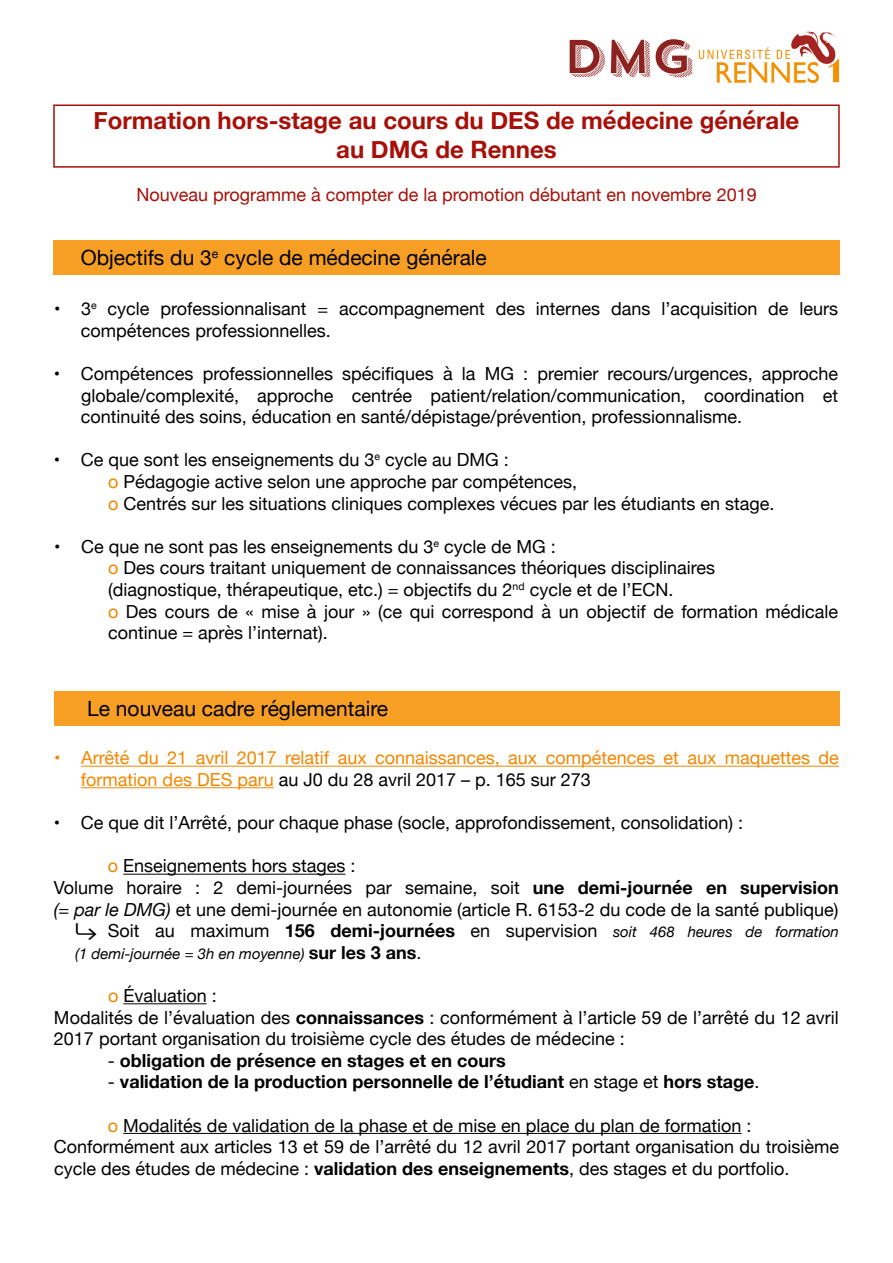
<style>
.page{position:relative;width:893px;height:1263px;background:#fff}
.page>*{position:absolute;margin:0;border:0;box-sizing:border-box;transform-origin:0 0}
.t1{font:700 24px/28.8px "Helvetica Neue";color:#a71008;text-align:center}
.t2{font:21px "Helvetica Neue";color:#000}
.t3{font:18px/21.6px "Helvetica Neue";color:#000}
.t4{font:18px/21.6px "Helvetica Neue";color:#f18700}
.t5{font:700 18px "Helvetica Neue";color:#000}
.t6{font:18px "Helvetica Neue";color:#a71008}
.t7{font:italic 15px "Helvetica Neue";color:#000}
.s1{color:#f18700}
.s2{color:#000}
.s3{font-weight:700}
.s4{font-style:italic}
.s5{font-style:italic;font-size:15px}
.s6{font-weight:700;font-style:normal;font-size:18px}
.s7{font-style:normal;font-size:18px}
.s8{font-weight:400}
</style>
<div class="page">
<img style="left:569px;top:31px;width:271px;height:52px">
<div style="left:53px;top:104px;width:787px;height:64px;border:2px solid #a71008"></div>
<div style="left:53px;top:240px;width:787px;height:35px;background:#f69f24"></div>
<hr style="left:81px;top:766px;width:758px;height:1px;background:#f18700">
<hr style="left:81px;top:787px;width:193px;height:1px;background:#f18700">
<hr style="left:123px;top:874px;width:222px;height:1px;background:#000">
<hr style="left:123px;top:1003px;width:84px;height:1px;background:#000">
<hr style="left:123px;top:1133px;width:618px;height:1px;background:#000">
<div style="left:54px;top:691px;width:786px;height:35px;background:#f69f24"></div>
<h1 class="t1" style="left:94px;top:106px;width:707px">Formation hors-stage au cours du DES de médecine générale au DMG de Rennes</h1>
<p class="t6" style="left:136px;top:184px;width:622px">Nouveau programme à compter de la promotion débutant en novembre 2019</p>
<p class="t2" style="left:81px;top:245px;width:408px">Objectifs du 3<sup>e</sup> cycle de médecine générale</p>
<p class="t3" style="left:81px;top:298px;width:759px;text-indent:-27px">• 3<sup>e</sup> cycle professionnalisant = accompagnement des internes dans l’acquisition de leurs compétences professionnelles.</p>
<p class="t3" style="left:81px;top:362px;width:759px;text-align:justify;text-indent:-27px">• Compétences professionnelles spécifiques à la MG : premier recours/urgences, approche globale/complexité, approche centrée patient/relation/communication, coordination et continuité des soins, éducation en santé/dépistage/prévention, professionnalisme.</p>
<p class="t3" style="left:108px;top:449px;width:668px;text-indent:-54px">• Ce que sont les enseignements du 3<sup>e</sup> cycle au DMG :<br><span class="s1">o</span> Pédagogie active selon une approche par compétences,<br><span class="s1">o</span> Centrés sur les situations cliniques complexes vécues par les étudiants en stage.</p>
<p class="t3" style="left:108px;top:535px;width:732px;text-indent:-54px">• Ce que ne sont pas les enseignements du 3<sup>e</sup> cycle de MG :<br><span class="s1">o</span> Des cours traitant uniquement de connaissances théoriques disciplinaires<br>(diagnostique, thérapeutique, etc.) = objectifs du 2<sup>nd</sup> cycle et de l’ECN.<br><span class="s1">o</span> Des cours de « mise à jour » (ce qui correspond à un objectif de formation médicale continue = après l’internat).</p>
<p class="t2" style="left:87px;top:696px;width:303px">Le nouveau cadre réglementaire</p>
<p class="t4" style="left:81px;top:747px;width:759px;text-indent:-27px">• Arrêté du 21 avril 2017 relatif aux connaissances, aux compétences et aux maquettes de formation des DES paru <span class="s2">au J0 du 28 avril 2017 – p. 165 sur 273</span></p>
<p class="t3" style="left:54px;top:812px;width:691px">• Ce que dit l’Arrêté, pour chaque phase (socle, approfondissement, consolidation) :</p>
<p class="t3" style="left:108px;top:855px;width:249px"><span class="s1">o</span> Enseignements hors stages :</p>
<p class="t3" style="left:54px;top:876px;width:786px">Volume horaire : 2 demi-journées par semaine, soit <span class="s3">une demi-journée en supervision</span></p>
<p class="t3" style="left:54px;top:898px;width:786px"><span class="s4">(= par le DMG)</span> et une demi-journée en autonomie (article R. 6153-2 du code de la santé publique)</p>
<p class="t3" style="left:75px;top:920px;width:765px">⮑ Soit au maximum <span class="s3">156 demi-journées</span> en supervision <span class="s5">soit 468 heures de formation</span></p>
<p class="t7" style="left:75px;top:944px;width:348px">(1 demi-journée = 3h en moyenne) <span class="s6">sur les 3 ans</span><span class="s7">.</span></p>
<p class="t3" style="left:54px;top:984px;width:786px;text-indent:54px"><span class="s1">o</span> Évaluation :<br>Modalités de l’évaluation des <span class="s3">connaissances</span> : conformément à l’article 59 de l’arrêté du 12 avril<br>2017 portant organisation du troisième cycle des études de médecine :</p>
<p class="t5" style="left:108px;top:1049px;width:399px"><span class="s8">-</span> obligation de présence en stages et en cours</p>
<p class="t5" style="left:108px;top:1071px;width:653px"><span class="s8">-</span> validation de la production personnelle de l’étudiant <span class="s8">en stage et</span> hors stage<span class="s8">.</span></p>
<p class="t3" style="left:54px;top:1114px;width:786px;text-indent:54px"><span class="s1">o</span> Modalités de validation de la phase et de mise en place du plan de formation :<br>Conformément aux articles 13 et 59 de l’arrêté du 12 avril 2017 portant organisation du troisième cycle des études de médecine : <span class="s3">validation des enseignements</span>, des stages et du portfolio.</p>
</div>
